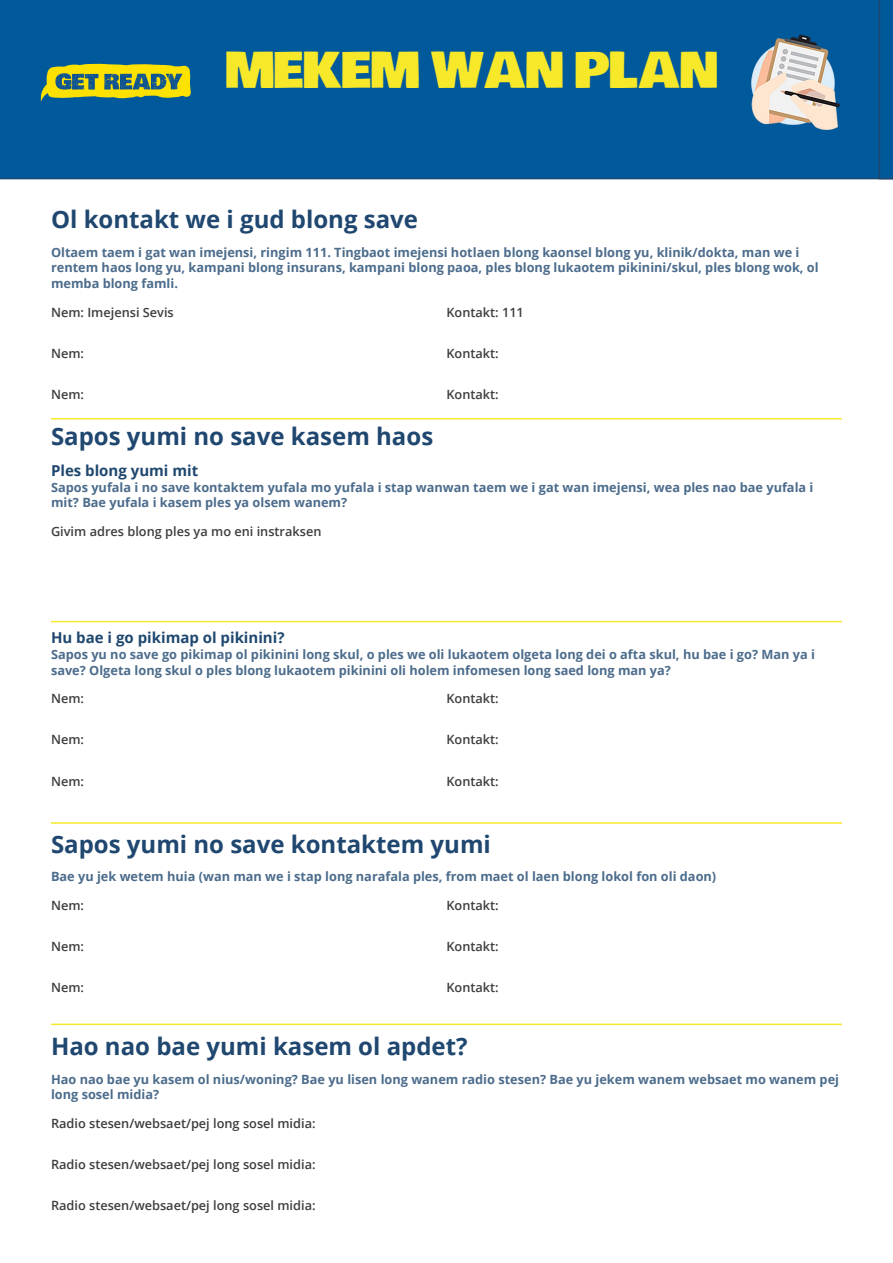
<style>
.page{position:relative;width:893px;height:1263px;background:#fff}
.page>*{position:absolute;margin:0;border:0;box-sizing:border-box;transform-origin:0 0}
.t1{font:42px "Bowlby One NZ Regular";letter-spacing:-.02em;color:#f7e829}
.t2{font:700 24px "Open Sans";color:#1f476f}
.t3{font:700 15px "Open Sans";color:#1f476f}
.t4{font:700 12.75px/15.8px "Open Sans";color:#4c6c8c}
.Body{font:600 12.75px "Open Sans";color:#3e3e3f}
</style>
<div class="page">
<div style="left:0;top:0;width:879px;height:179px;background:#00599b"></div>
<svg style="left:41px;top:64px;width:150px;height:38px;background:#95a63f"></svg>
<img style="left:742px;top:32px;width:102px;height:102px">
<svg style="left:879px;top:0;width:14px;height:179px;background:#025796"></svg>
<hr style="left:51px;top:418px;width:791px;height:1px;background:#f7e829">
<hr style="left:51px;top:621px;width:791px;height:1px;background:#f7e829">
<hr style="left:51px;top:822px;width:791px;height:2px;background:#f7e829">
<hr style="left:51px;top:1023px;width:791px;height:2px;background:#f7e829">
<h1 class="t1" style="left:226px;top:34px;width:494px">MEKEM WAN PLAN</h1>
<h1 class="t2" style="left:51px;top:202px;width:369px">Ol kontakt we i gud blong save</h1>
<h3 class="t4" style="left:51px;top:244px;width:769px">Oltaem taem i gat wan imejensi, ringim 111. Tingbaot imejensi hotlaen blong kaonsel blong yu, klinik/dokta, man we i rentem haos long yu, kampani blong insurans, kampani blong paoa, ples blong lukaotem pikinini/skul, ples blong wok, ol memba blong famli.</h3>
<p class="Body" style="left:51px;top:303px;width:124px">Nem: Imejensi Sevis</p>
<p class="Body" style="left:446px;top:303px;width:79px">Kontakt: 111</p>
<p class="Body" style="left:51px;top:345px;width:35px">Nem:</p>
<p class="Body" style="left:446px;top:345px;width:54px">Kontakt:</p>
<p class="Body" style="left:51px;top:386px;width:35px">Nem:</p>
<p class="Body" style="left:446px;top:386px;width:54px">Kontakt:</p>
<h1 class="t2" style="left:51px;top:419px;width:384px">Sapos yumi no save kasem haos</h1>
<h2 class="t3" style="left:51px;top:460px;width:149px">Ples blong yumi mit</h2>
<h3 class="t4" style="left:51px;top:479px;width:764px">Sapos yufala i no save kontaktem yufala mo yufala i stap wanwan taem we i gat wan imejensi, wea ples nao bae yufala i mit? Bae yufala i kasem ples ya olsem wanem?</h3>
<p class="Body" style="left:51px;top:522px;width:272px">Givim adres blong ples ya mo eni instraksen</p>
<h2 class="t3" style="left:51px;top:627px;width:235px">Hu bae i go pikimap ol pikinini?</h2>
<h3 class="t4" style="left:51px;top:646px;width:765px">Sapos yu no save go pikimap ol pikinini long skul, o ples we oli lukaotem olgeta long dei o afta skul, hu bae i go? Man ya i save? Olgeta long skul o ples blong lukaotem pikinini oli holem infomesen long saed long man ya?</h3>
<p class="Body" style="left:51px;top:690px;width:35px">Nem:</p>
<p class="Body" style="left:446px;top:690px;width:54px">Kontakt:</p>
<p class="Body" style="left:51px;top:731px;width:35px">Nem:</p>
<p class="Body" style="left:446px;top:731px;width:54px">Kontakt:</p>
<p class="Body" style="left:51px;top:772px;width:35px">Nem:</p>
<p class="Body" style="left:446px;top:772px;width:54px">Kontakt:</p>
<h1 class="t2" style="left:51px;top:827px;width:441px">Sapos yumi no save kontaktem yumi</h1>
<h3 class="t4" style="left:51px;top:868px;width:667px">Bae yu jek wetem huia (wan man we i stap long narafala ples, from maet ol laen blong lokol fon oli daon)</h3>
<p class="Body" style="left:51px;top:896px;width:35px">Nem:</p>
<p class="Body" style="left:446px;top:896px;width:54px">Kontakt:</p>
<p class="Body" style="left:51px;top:938px;width:35px">Nem:</p>
<p class="Body" style="left:446px;top:938px;width:54px">Kontakt:</p>
<p class="Body" style="left:51px;top:979px;width:35px">Nem:</p>
<p class="Body" style="left:446px;top:979px;width:54px">Kontakt:</p>
<h1 class="t2" style="left:51px;top:1029px;width:418px">Hao nao bae yumi kasem ol apdet?</h1>
<h3 class="t4" style="left:51px;top:1071px;width:790px">Hao nao bae yu kasem ol nius/woning? Bae yu lisen long wanem radio stesen? Bae yu jekem wanem websaet mo wanem pej long sosel midia?</h3>
<p class="Body" style="left:51px;top:1114px;width:266px">Radio stesen/websaet/pej long sosel midia:</p>
<p class="Body" style="left:51px;top:1156px;width:266px">Radio stesen/websaet/pej long sosel midia:</p>
<p class="Body" style="left:51px;top:1197px;width:266px">Radio stesen/websaet/pej long sosel midia:</p>
</div>
